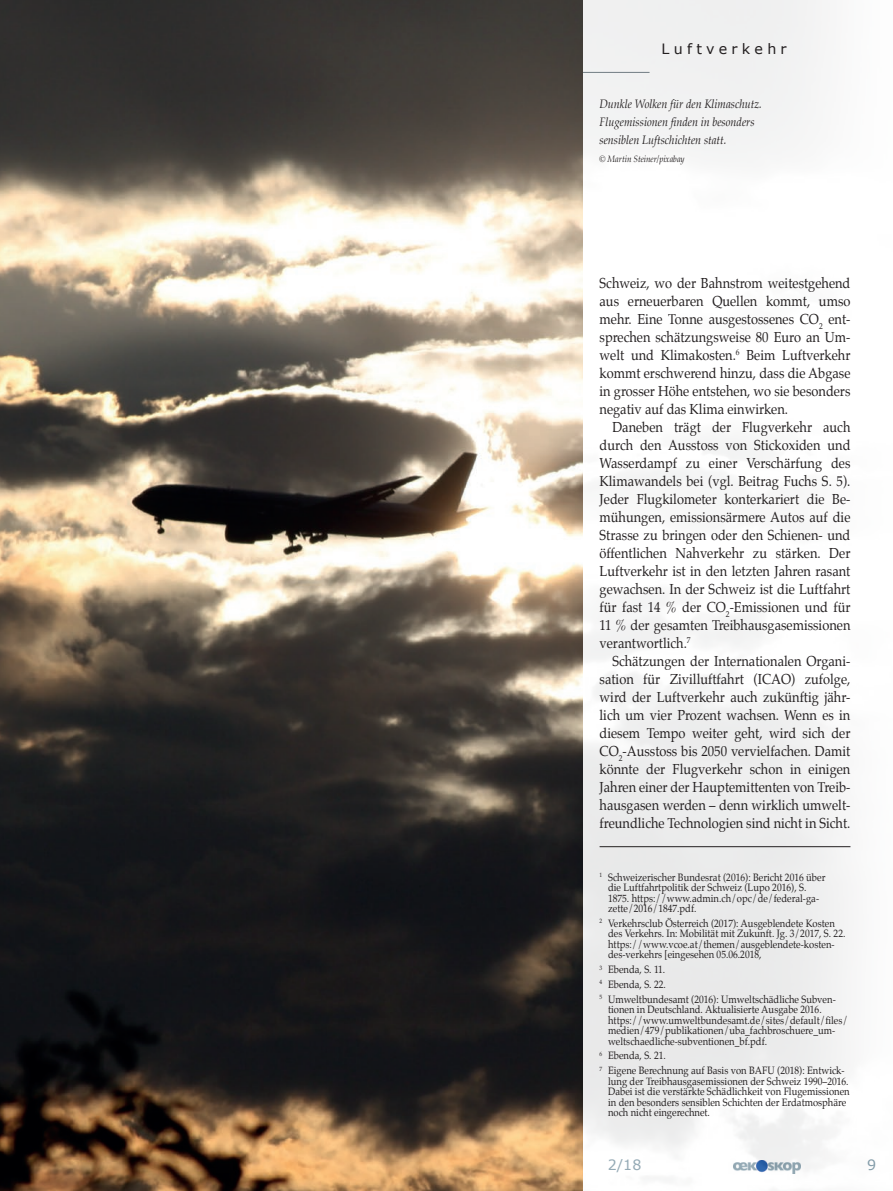
<style>
.page{position:relative;width:893px;height:1191px;background:#fff}
.page>*{position:absolute;margin:0;border:0;box-sizing:border-box;transform-origin:0 0}
.t1{font:14.25px/18px "Palatino";color:#231f20;text-align:justify;scale:.9 1}
.t2{font:14.25px "Verdana";letter-spacing:.3em;color:#231f20}
.t3{font:14.25px "Verdana";color:#839ca9}
.t4{font:italic 12px/18px "Palatino";color:#231f20;scale:.9 1}
.t5{font:10.5px/10.5px "Palatino";color:#231f20;scale:.9 1}
.t6{font:italic 9px "Palatino";color:#231f20;scale:.9 1}
</style>
<div class="page">
<img style="left:583px;top:0;width:268px;height:1180px">
<hr style="left:64px;top:72px;width:585px;height:1px;background:#717d83">
<hr style="left:600px;top:846px;width:250px;height:1px;background:#231f20">
<img style="left:0;top:0;width:583px;height:1191px">
<p class="t2" style="left:662px;top:39px;width:127px">Luftverkehr</p>
<p class="t4" style="left:600px;top:95px;width:182px">Dunkle Wolken für den Klimaschutz.<br>Flugemissionen finden in besonders sensiblen Luftschichten statt.</p>
<p class="t6" style="left:600px;top:152px;width:96px">© Martin Steiner/pixabay</p>
<p class="t1" style="left:600px;top:274px;width:280px">Schweiz, wo der Bahnstrom weitestgehend aus erneuerbaren Quellen kommt, umso mehr. Eine Tonne ausgestossenes CO<sub>2</sub> ent&shy;sprechen schätzungsweise 80 Euro an Um&shy;welt und Klimakosten.<sup>6</sup> Beim Luftverkehr kommt erschwerend hinzu, dass die Abgase in grosser Höhe entstehen, wo sie besonders negativ auf das Klima einwirken.</p>
<p class="t1" style="left:600px;top:418px;width:280px;text-indent:13px">Daneben trägt der Flugverkehr auch durch den Ausstoss von Stickoxiden und Wasserdampf zu einer Verschärfung des Klimawandels bei (vgl. Beitrag Fuchs S. 5).<br>Jeder Flugkilometer konterkariert die Be&shy;mühungen, emissionsärmere Autos auf die Strasse zu bringen oder den Schienen- und öffentlichen Nahverkehr zu stärken. Der Luftverkehr ist in den letzten Jahren rasant gewachsen. In der Schweiz ist die Luftfahrt für fast 14 % der CO<sub>2</sub>-Emissionen und für 11 % der gesamten Treibhausgasemissionen verantwortlich.<sup>7</sup></p>
<p class="t1" style="left:600px;top:652px;width:280px;text-indent:13px">Schätzungen der Internationalen Organi&shy;sation für Zivilluftfahrt (ICAO) zufolge, wird der Luftverkehr auch zukünftig jähr&shy;lich um vier Prozent wachsen. Wenn es in diesem Tempo weiter geht, wird sich der CO<sub>2</sub>-Ausstoss bis 2050 vervielfachen. Damit könnte der Flugverkehr schon in einigen Jahren einer der Hauptemittenten von Treib&shy;hausgasen werden – denn wirklich umwelt&shy;freundliche Technologien sind nicht in Sicht.</p>
<p class="t5" style="left:608px;top:871px;width:243px;text-indent:-9px"><sup>1</sup> Schweizerischer Bundesrat (2016): Bericht 2016 über die Luftfahrtpolitik der Schweiz (Lupo 2016), S.<br>1875. https://www.admin.ch/opc/de/federal-ga&shy;zette/2016/1847.pdf.</p>
<p class="t5" style="left:608px;top:918px;width:265px;text-indent:-9px"><sup>2</sup> Verkehrsclub Österreich (2017): Ausgeblendete Kosten des Verkehrs. In: Mobilität mit Zukunft. Jg. 3/2017, S. 22. https://www.vcoe.at/themen/ausgeblendete-kosten&shy;des-verkehrs [eingesehen 05.06.2018,</p>
<p class="t5" style="left:600px;top:962px;width:264px;line-height:14.7px"><sup>3</sup> Ebenda, S. 11.<br><sup>4</sup> Ebenda, S. 22.<br><sup>5</sup> Umweltbundesamt (2016): Umweltschädliche Subven-</p>
<p class="t5" style="left:608px;top:1004px;width:268px">tionen in Deutschland. Aktualisierte Ausgabe 2016. https://www.umweltbundesamt.de/sites/default/files/ medien/479/publikationen/uba_fachbroschuere_um&shy;weltschaedliche-subventionen_bf.pdf.</p>
<p class="t5" style="left:600px;top:1048px;width:274px;line-height:14.7px"><sup>6</sup> Ebenda, S. 21.<br><sup>7</sup> Eigene Berechnung auf Basis von BAFU (2018): Entwick-</p>
<p class="t5" style="left:608px;top:1075px;width:270px">lung der Treibhausgasemissionen der Schweiz 1990–2016.<br>Dabei ist die verstärkte Schädlichkeit von Flugemissionen in den besonders sensiblen Schichten der Erdatmosphäre noch nicht eingerechnet.</p>
<p class="t3" style="left:608px;top:1155px;width:35px">2/18</p>
<p class="t3" style="left:867px;top:1155px;width:11px">9</p>
</div>
